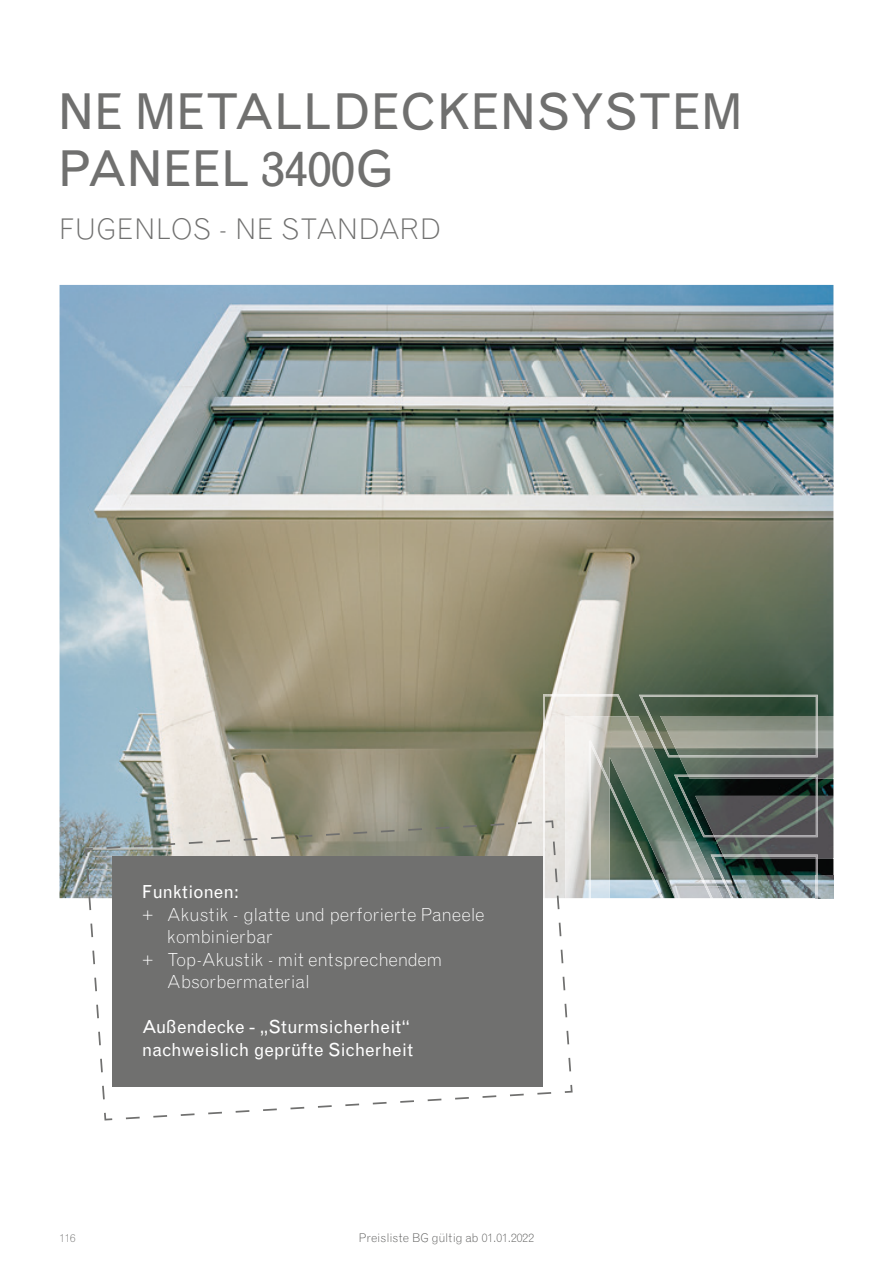
<style>
.page{position:relative;width:893px;height:1263px;background:#fff}
.page>*{position:absolute;margin:0;border:0;box-sizing:border-box;transform-origin:0 0}
.t1{font:49.5px/57px "Grotesque MT Std";letter-spacing:-.01em;color:#70706f}
.t2{font:300 28.5px "Grotesque MT Std";letter-spacing:.01em;color:#70706f}
.t3{font:300 18px "Grotesque MT Std";letter-spacing:-.01em;color:#fff}
.t4{font:18px/22.5px "Grotesque MT Std";color:#fff}
.t5{font:300 12px "Grotesque MT Std";color:#575756}
.t6{font:300 11.25px "Grotesque MT Std";color:#70706f}
</style>
<div class="page">
<img style="left:60px;top:285px;width:773px;height:613px">
<img style="left:543px;top:694px;width:86px;height:126px">
<img style="left:639px;top:695px;width:179px;height:21px">
<img style="left:723px;top:778px;width:95px;height:18px">
<img style="left:565px;top:716px;width:62px;height:125px">
<img style="left:627px;top:716px;width:86px;height:125px">
<img style="left:589px;top:740px;width:21px;height:101px">
<img style="left:660px;top:716px;width:173px;height:62px">
<img style="left:679px;top:716px;width:139px;height:41px">
<img style="left:688px;top:775px;width:130px;height:3px">
<img style="left:695px;top:796px;width:138px;height:45px">
<img style="left:714px;top:796px;width:104px;height:41px">
<svg style="left:573px;top:841px;width:261px;height:58px;background:#7b8885"></svg>
<svg style="left:85px;top:820px;width:488px;height:300px"></svg>
<div style="left:112px;top:856px;width:430px;height:230px;background:#70706f"></div>
<h1 class="t1" style="left:57px;top:84px;width:687px">NE METALLDECKENSYSTEM<br>PANEEL 3400G</h1>
<h2 class="t2" style="left:60px;top:211px;width:383px">FUGENLOS - NE STANDARD</h2>
<p class="t4" style="left:142px;top:881px;width:99px">Funktionen:</p>
<p class="t3" style="left:142px;top:903px;width:345px">+ Akustik - glatte und perforierte Paneele</p>
<p class="t3" style="left:167px;top:926px;width:107px">kombinierbar</p>
<p class="t3" style="left:142px;top:948px;width:302px">+ Top-Akustik - mit entsprechendem</p>
<p class="t3" style="left:167px;top:971px;width:144px">Absorbermaterial</p>
<p class="t4" style="left:142px;top:1016px;width:273px">Außendecke - „Sturmsicherheit“ nachweislich geprüfte Sicherheit</p>
<p class="t6" style="left:60px;top:1231px;width:18px">116</p>
<p class="t5" style="left:359px;top:1230px;width:177px">Preisliste BG gültig ab 01.01.2022</p>
</div>
